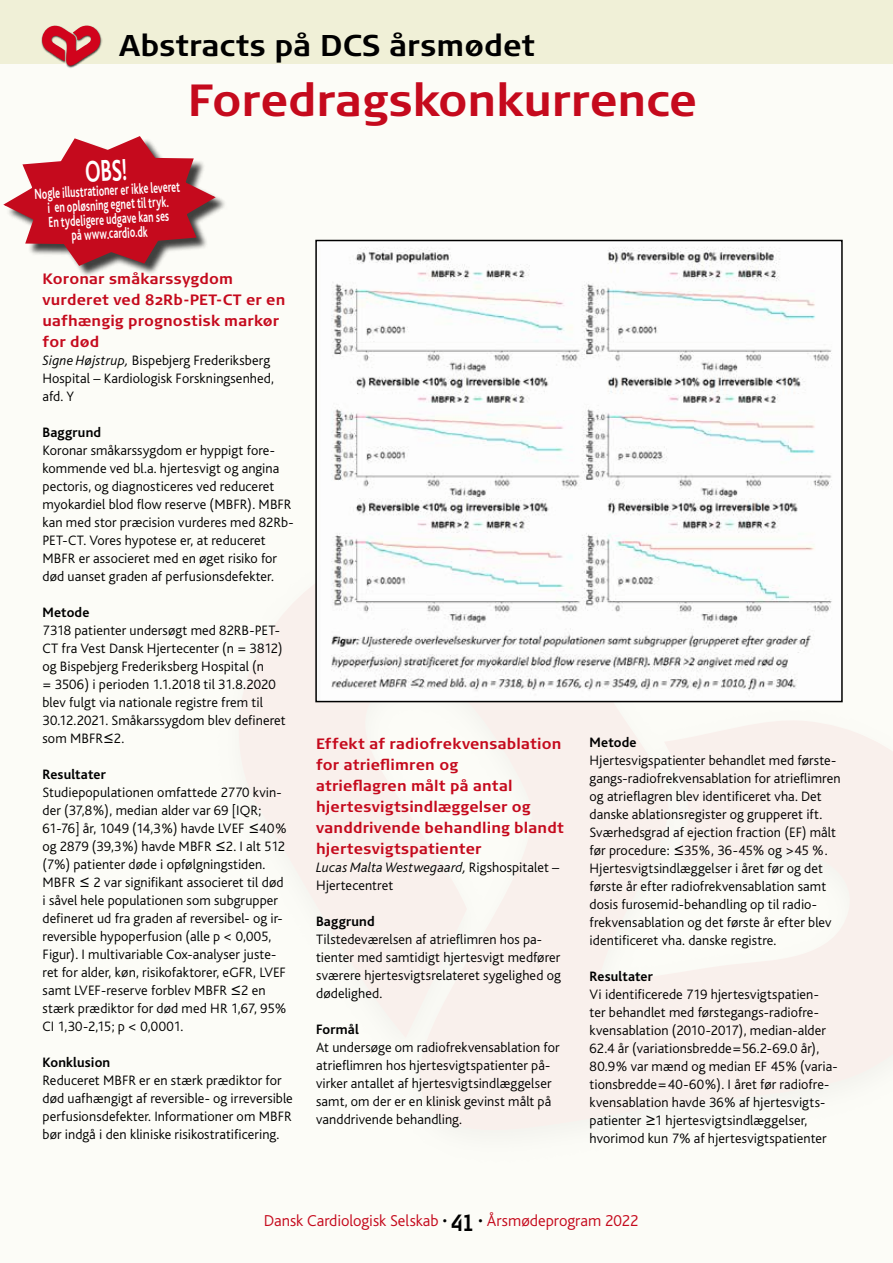
<style>
.page{position:relative;width:893px;height:1263px;background:#fcfcf7}
.page>*{position:absolute;margin:0;border:0;box-sizing:border-box;transform-origin:0 0}
.t1{font:700 45px "Signa Normal";letter-spacing:-.005em;color:#c50a1d}
.t2{font:700 31.65px "Bliss";color:#fff;scale:.65 1}
.t3{font:700 30px "Signa Normal";color:#000}
.t4{font:300 16.5px "Bliss";color:#c50a1d}
.t5{font:700 15.15px/14.4px "Bliss";color:#fff;text-align:center;scale:.65 1}
.t6{font:700 15px/21px "Signa Normal";letter-spacing:.01em;color:#c50a1d}
.t7{font:300 14.25px/18px "Bliss";letter-spacing:.005em;color:#000}
.t8{font:700 14.25px "Bliss";letter-spacing:.01em;color:#000}
.s1{font-style:italic}
.s2{font-family:"Verdana";font-weight:400}
.s3{color:#000}
.s4{font-family:"Signa Column";font-weight:700;font-size:23.1px;color:#000}
</style>
<div class="page">
<div style="left:0;top:0;width:893px;height:64px;background:#f0f0d7"></div>
<svg style="left:239px;top:584px;width:654px;height:546px;fill:#f9f0ec"></svg>
<img style="left:41px;top:25px;width:62px;height:43px">
<svg style="left:42px;top:26px;width:58px;height:40px"></svg>
<img style="left:318px;top:247px;width:522px;height:452px">
<div style="left:315px;top:240px;width:528px;height:462px;border:2px solid #000"></div>
<div style="left:6px;top:138px;width:222px;height:140px;background:#000;opacity:.75"></div>
<svg style="left:3px;top:136px;width:215px;height:131px"></svg>
<h3 class="t3" style="left:119px;top:28px;width:418px">Abstracts på DCS årsmødet</h3>
<h1 class="t1" style="left:188px;top:74px;width:510px">Foredragskonkurrence</h1>
<h2 class="t2" style="left:85px;top:155px;width:66px;rotate:-3deg">OBS!</h2>
<p class="t5" style="left:34px;top:187px;width:226px;rotate:-3deg">Nogle illustrationer er ikke leveret i en opløsning egnet til tryk.<br>En tydeligere udgave kan ses<br>på www.cardio.dk</p>
<p class="t6" style="left:43px;top:268px;width:244px">Koronar småkarssygdom vurderet ved 82Rb-PET-CT er en uafhængig prognostisk markør for død</p>
<p class="t7" style="left:43px;top:351px;width:233px"><span class="s1">Signe Højstrup,</span> Bispebjerg Frederiksberg<br>Hospital – Kardiologisk Forskningsenhed, afd. Y</p>
<p class="t8" style="left:43px;top:425px;width:60px">Baggrund</p>
<p class="t7" style="left:43px;top:441px;width:253px">Koronar småkarssygdom er hyppigt fore&shy;kommende ved bl.a. hjertesvigt og angina pectoris, og diagnosticeres ved reduceret myokardiel blod flow reserve (MBFR). MBFR kan med stor præcision vurderes med 82Rb-PET-CT. Vores hypotese er, at reduceret MBFR er associeret med en øget risiko for død uanset graden af perfusionsdefekter.</p>
<p class="t8" style="left:43px;top:605px;width:48px">Metode</p>
<p class="t7" style="left:43px;top:621px;width:245px">7318 patienter undersøgt med 82RB-PET-CT fra Vest Dansk Hjertecenter (n = 3812) og Bispebjerg Frederiksberg Hospital (n<br>= 3506) i perioden 1.1.2018 til 31.8.2020 blev fulgt via nationale registre frem til 30.12.2021. Småkarssygdom blev defineret som MBFR<span class="s2">≤</span>2.</p>
<p class="t8" style="left:43px;top:767px;width:65px">Resultater</p>
<p class="t7" style="left:43px;top:783px;width:246px">Studiepopulationen omfattede 2770 kvin&shy;der (37,8%), median alder var 69 [IQR; 61-76] år, 1049 (14,3%) havde LVEF <span class="s2">≤</span>40% og 2879 (39,3%) havde MBFR <span class="s2">≤</span>2. I alt 512 (7%) patienter døde i opfølgningstiden.<br>MBFR <span class="s2">≤</span> 2 var signifikant associeret til død i såvel hele populationen som subgrupper defineret ud fra graden af reversibel- og ir&shy;reversible hypoperfusion (alle p &lt; 0,005, Figur). I multivariable Cox-analyser juste&shy;ret for alder, køn, risikofaktorer, eGFR, LVEF samt LVEF-reserve forblev MBFR <span class="s2">≤</span>2 en stærk prædiktor for død med HR 1,67, 95% CI 1,30-2,15; p &lt; 0,0001.</p>
<p class="t8" style="left:43px;top:1055px;width:69px">Konklusion</p>
<p class="t7" style="left:43px;top:1071px;width:252px">Reduceret MBFR er en stærk prædiktor for død uafhængigt af reversible- og irreversible perfusionsdefekter. Informationer om MBFR bør indgå i den kliniske risikostratificering.</p>
<p class="t6" style="left:316px;top:734px;width:249px">Effekt af radiofrekvensablation for atrieflimren og<br>atrieflagren målt på antal hjertesvigtsindlæggelser og vanddrivende behandling blandt hjertesvigtspatienter</p>
<p class="t7" style="left:316px;top:859px;width:245px"><span class="s1">Lucas Malta Westwegaard,</span> Rigshospitalet –<br>Hjertecentret</p>
<p class="t8" style="left:316px;top:914px;width:60px">Baggrund</p>
<p class="t7" style="left:316px;top:931px;width:246px">Tilstedeværelsen af atrieflimren hos pa&shy;tienter med samtidigt hjertesvigt medfører sværere hjertesvigtsrelateret sygelighed og dødelighed.</p>
<p class="t8" style="left:316px;top:1022px;width:44px">Formål</p>
<p class="t7" style="left:316px;top:1039px;width:245px">At undersøge om radiofrekvensablation for atrieflimren hos hjertesvigtspatienter på&shy;virker antallet af hjertesvigtsindlæggelser samt, om der er en klinisk gevinst målt på vanddrivende behandling.</p>
<p class="t8" style="left:590px;top:734px;width:48px">Metode</p>
<p class="t7" style="left:590px;top:751px;width:252px">Hjertesvigspatienter behandlet med første&shy;gangs-radiofrekvensablation for atrieflimren og atrieflagren blev identificeret vha. Det danske ablationsregister og grupperet ift.<br>Sværhedsgrad af ejection fraction (EF) målt før procedure: <span class="s2">≤</span>35%, 36-45% og &gt;45 %.<br>Hjertesvigtsindlæggelser i året før og det første år efter radiofrekvensablation samt dosis furosemid-behandling op til radio&shy;frekvensablation og det første år efter blev identificeret vha. danske registre.</p>
<p class="t8" style="left:590px;top:968px;width:65px">Resultater</p>
<p class="t7" style="left:590px;top:985px;width:250px">Vi identificerede 719 hjertesvigtspatien&shy;ter behandlet med førstegangs-radiofre&shy;kvensablation (2010-2017), median-alder 62.4 år (variationsbredde=56.2-69.0 år), 80.9% var mænd og median EF 45% (varia&shy;tionsbredde=40-60%). I året før radiofre&shy;kvensablation havde 36% af hjertesvigts&shy;patienter <span class="s2">≥</span>1 hjertesvigtsindlæggelser, hvorimod kun 7% af hjertesvigtspatienter</p>
<p class="t4" style="left:264px;top:1212px;width:376px">Dansk Cardiologisk Selskab <span class="s3">•</span> <span class="s4">41</span> <span class="s3">•</span> Årsmødeprogram 2022</p>
</div>
